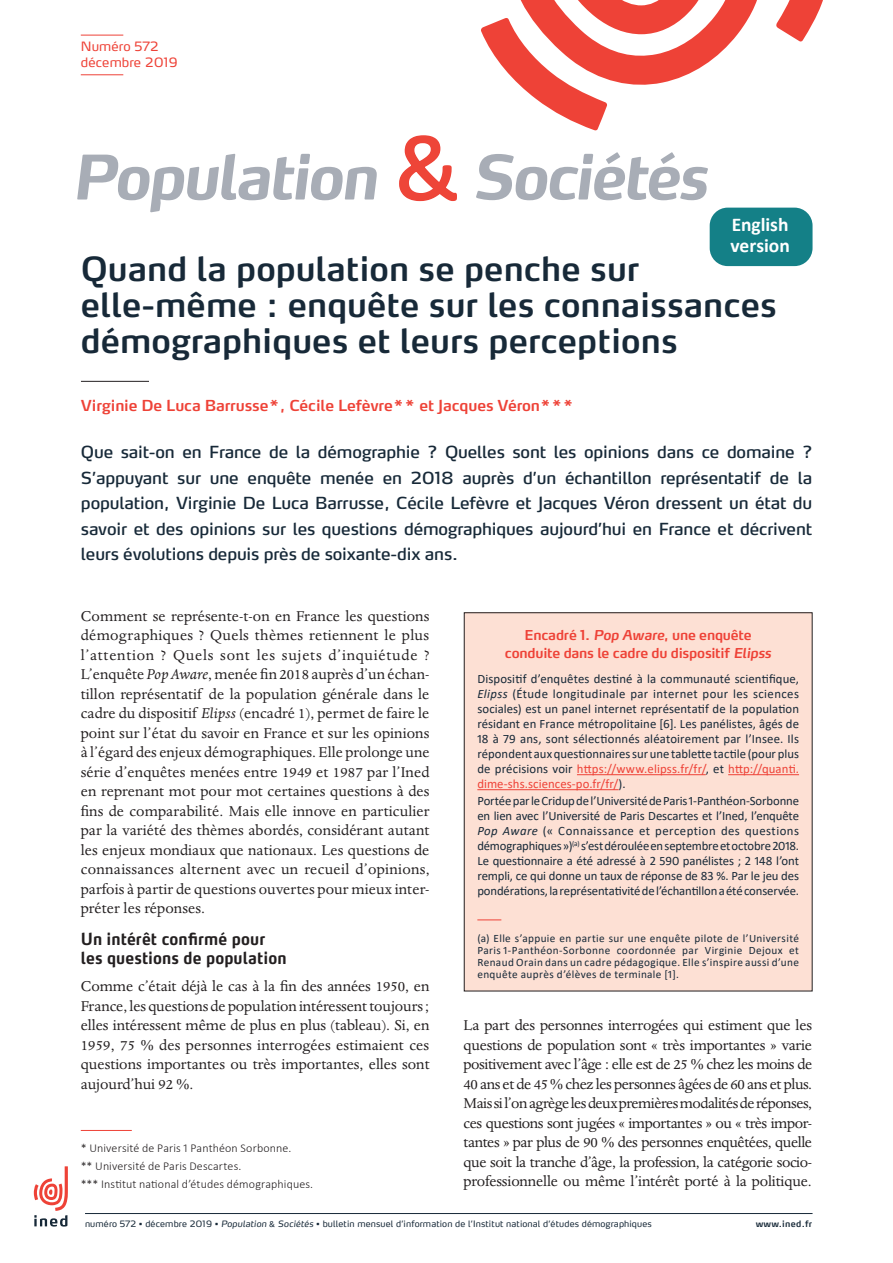
<style>
.page{position:relative;width:893px;height:1263px;background:#fff}
.page>*{position:absolute;margin:0;border:0;box-sizing:border-box;transform-origin:0 0}
.t1{font:italic 700 60.75px "Max OT";letter-spacing:-.05em;color:#a8adb6}
.Titre_Edito{font:600 33px/36px "Max OT";color:#172938}
.Notes_bas_de_page{font:700 19.5px/21px "Calibri";letter-spacing:-.005em;color:#fff}
.Paragraphe_sans_retr{font:16.5px/19.5px "Dante MT Std";color:#231f20;text-align:justify}
.Chapeau{font:16.5px/25.5px "Max OT";letter-spacing:-.01em;color:#172938;text-align:justify}
.Inter-titre_edito{font:700 16.5px/18.8px "Max OT";letter-spacing:.005em;color:#231f20;scale:.9 1}
.Auteurs{font:600 15px "Max OT";letter-spacing:-.01em;color:#ee4237}
.Encadré_-_TITRE{font:600 13.5px/18px "Max OT";letter-spacing:-.015em;color:#ee4237;text-align:center}
.E-texte_sans_retrait{font:12.75px/15px "Calibri";color:#172938;text-align:justify}
.t2{font:12.75px "Max OT";letter-spacing:.01em;color:#ee4237}
.Notes_bas_de_pages_f{font:300 12px "Calibri";letter-spacing:.01em;color:#231f20}
.Notes_bas_de_page-2{font:300 12px "Calibri";letter-spacing:.01em;color:#231f20}
.Notes_bas_de_page-3{font:11.25px/12px "Calibri";letter-spacing:.03em;color:#172938;text-align:justify}
.t3{font:8.7px "Max OT";letter-spacing:.015em;color:#172938}
.t4{font:600 8.7px "Max OT";letter-spacing:.03em;color:#172938}
.s1{font-family:"Calibri";font-weight:400;font-style:normal;font-size:96px;color:#ee4237}
.s2{font-style:italic}
.s3{color:#ee4237}
.s4{font-family:"Calibri"}
</style>
<div class="page">
<hr style="left:81px;top:381px;width:68px;height:1px;background:#231f20">
<hr style="left:81px;top:1130px;width:51px;height:1px;background:#ee4237">
<div style="left:710px;top:208px;width:102px;height:58px;background:#148087;border-radius:18px"></div>
<div style="left:464px;top:613px;width:348px;height:378px;background:#fde0d4"></div>
<hr style="left:577px;top:774px;width:129px;height:1px;background:#ee4237">
<hr style="left:728px;top:774px;width:71px;height:1px;background:#ee4237">
<hr style="left:477px;top:789px;width:142px;height:1px;background:#ee4237">
<svg style="left:477px;top:919px;width:24px;height:1px"></svg>
<div style="left:464px;top:612px;width:348px;height:379px;border:1px solid #231f20"></div>
<svg style="left:34px;top:1166px;width:34px;height:60px"></svg>
<hr style="left:85px;top:1213px;width:727px;height:1px;background:#172938">
<svg style="left:776px;top:0;width:47px;height:42px"></svg>
<svg style="left:481px;top:0;width:276px;height:131px"></svg>
<hr style="left:81px;top:74px;width:42px;height:1px;background:#ee4237">
<hr style="left:81px;top:35px;width:42px;height:1px;background:#ee4237">
<p class="t2" style="left:81px;top:39px;width:79px">Numéro 572</p>
<p class="t2" style="left:81px;top:54px;width:98px">décembre 2019</p>
<h1 class="t1" style="left:71px;top:138px;width:638px">Population <span class="s1">&amp;</span> Sociétés</h1>
<p class="Notes_bas_de_page" style="left:730px;top:213px;width:61px">English version</p>
<p class="Titre_Edito" style="left:81px;top:250px;width:698px">Quand la population se penche sur elle-même : enquête sur les connaissances démographiques et leurs perceptions</p>
<p class="Auteurs" style="left:81px;top:396px;width:494px">Virginie De Luca Barrusse*, Cécile Lefèvre** et Jacques Véron***</p>
<p class="Chapeau" style="left:81px;top:439px;width:733px">Que sait-on en France de la démographie ? Quelles sont les opinions dans ce domaine ?<br>S’appuyant sur une enquête menée en 2018 auprès d’un échantillon représentatif de la population, Virginie De Luca Barrusse, Cécile Lefèvre et Jacques Véron dressent un état du savoir et des opinions sur les questions démographiques aujourd’hui en France et décrivent leurs évolutions depuis près de soixante-dix ans.</p>
<p class="Paragraphe_sans_retr" style="left:81px;top:606px;width:350px">Comment se représente-t-on en France les questions démographiques ? Quels thèmes retiennent le plus l’attention ? Quels sont les sujets d’inquiétude ?<br>L’enquête <span class="s2">Pop Aware</span>, menée fin 2018 auprès d’un échan&shy;tillon représentatif de la population générale dans le cadre du dispositif <span class="s2">Elipss</span> (encadré 1), permet de faire le point sur l’état du savoir en France et sur les opinions à l’égard des enjeux démographiques. Elle prolonge une série d’enquêtes menées entre 1949 et 1987 par l’Ined en reprenant mot pour mot certaines questions à des fins de comparabilité. Mais elle innove en particulier par la variété des thèmes abordés, considérant autant les enjeux mondiaux que nationaux. Les questions de connaissances alternent avec un recueil d’opinions, parfois à partir de questions ouvertes pour mieux inter&shy;préter les réponses.</p>
<p class="Inter-titre_edito" style="left:81px;top:929px;width:230px">Un intérêt confirmé pour les questions de population</p>
<p class="Paragraphe_sans_retr" style="left:81px;top:977px;width:350px">Comme c’était déjà le cas à la fin des années 1950, en France, les questions de population intéressent toujours ; elles intéressent même de plus en plus (tableau). Si, en 1959, 75 % des personnes interrogées estimaient ces questions importantes ou très importantes, elles sont aujourd’hui 92 %.</p>
<p class="Notes_bas_de_page-2" style="left:81px;top:1141px;width:212px">* Université de Paris 1 Panthéon Sorbonne.</p>
<p class="Notes_bas_de_pages_f" style="left:81px;top:1158px;width:162px">** Université de Paris Descartes.</p>
<p class="Notes_bas_de_pages_f" style="left:81px;top:1176px;width:234px">*** Institut national d’études démographiques.</p>
<p class="Encadré_-_TITRE" style="left:505px;top:625px;width:268px">Encadré 1. <span class="s2">Pop Aware</span>, une enquête conduite dans le cadre du dispositif <span class="s2">Elipss</span></p>
<p class="E-texte_sans_retrait" style="left:477px;top:671px;width:323px">Dispositif d’enquêtes destiné à la communauté scientifique, <span class="s2">Elipss</span> (Étude longitudinale par internet pour les sciences sociales) est un panel internet représentatif de la population résidant en France métropolitaine [6]. Les panélistes, âgés de 18 à 79 ans, sont sélectionnés aléatoirement par l’Insee. Ils répondent aux questionnaires sur une tablette tactile (pour plus de précisions voir <span class="s3">https://www.elipss.fr/fr/</span>, et <span class="s3">http://quanti. dime-shs.sciences-po.fr/fr/</span>).</p>
<p class="E-texte_sans_retrait" style="left:477px;top:793px;width:323px">Portée par le Cridup de l’Université de Paris 1-Panthéon-Sorbonne en lien avec l’Université de Paris Descartes et l’Ined, l’enquête <span class="s2">Pop Aware</span> (« Connaissance et perception des questions démographiques»)<sup>(a)</sup> s’est déroulée en septembre et octobre 2018.<br>Le questionnaire a été adressé à 2 590 panélistes ; 2 148 l’ont rempli, ce qui donne un taux de réponse de 83 %. Par le jeu des pondérations, la représentativité de l’échantillon a été conservée.</p>
<p class="Notes_bas_de_page-3" style="left:477px;top:931px;width:323px">(a) Elle s’appuie en partie sur une enquête pilote de l’Université Paris 1-Panthéon-Sorbonne coordonnée par Virginie Dejoux et Renaud Orain dans un cadre pédagogique. Elle s’inspire aussi d’une enquête auprès d’élèves de terminale [1].</p>
<p class="Paragraphe_sans_retr" style="left:463px;top:1016px;width:350px">La part des personnes interrogées qui estiment que les questions de population sont « très importantes » varie positivement avec l’âge : elle est de 25 % chez les moins de 40 ans et de 45 % chez les personnes âgées de 60 ans et plus.<br>Mais si l’on agrège les deux premières modalités de réponses, ces questions sont jugées « importantes » ou « très impor&shy;tantes » par plus de 90 % des personnes enquêtées, quelle que soit la tranche d’âge, la profession, la catégorie socio&shy;professionnelle ou même l’intérêt porté à la politique.</p>
<p class="t3" style="left:85px;top:1218px;width:568px">numéro 572 • décembre 2019 • <span class="s2">Population</span> <span class="s4">&amp;</span> <span class="s2">Sociétés</span> • bulletin mensuel d’information de l’Institut national d’études démographiques</p>
<p class="t4" style="left:756px;top:1218px;width:58px">www.ined.fr</p>
</div>
